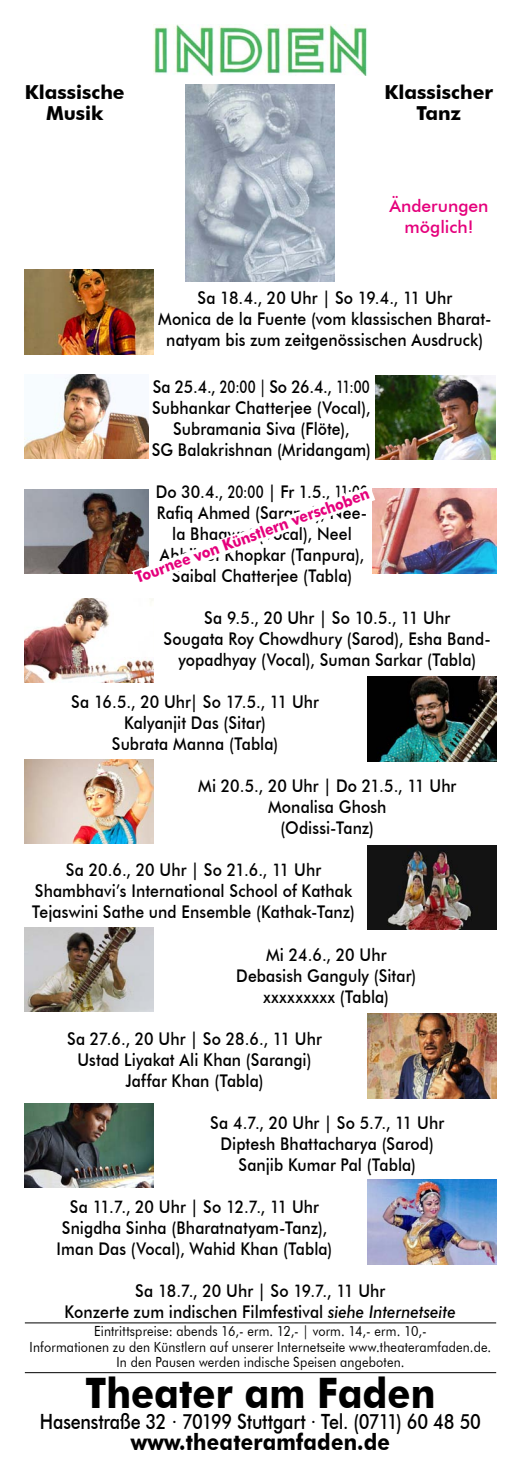
<style>
.page{position:relative;width:521px;height:1474px;background:#fff}
.page>*{position:absolute;margin:0;border:0;box-sizing:border-box;transform-origin:0 0}
.t1{font:700 42px "Futura BT";color:#000;scale:.9 1}
.t2{font:700 22.75px "Futura BT";letter-spacing:.01em;color:#000;scale:.9 1}
.t3{font:500 21px "Futura BT";letter-spacing:-.015em;color:#000;scale:.85 1}
.t4{font:700 19.25px/21px "Futura BT";color:#000;text-align:center}
.t5{font:500 17.5px/21px "Futura BT";letter-spacing:.005em;color:#000;text-align:center;scale:.9 1}
.t6{font:500 17.5px/21px "Futura BT";color:#e5007c;text-align:center}
.t7{font:700 15.75px "Futura BT";color:#e5007c;scale:.9 1}
.t8{font:14px/15.8px "Futura BT";letter-spacing:.015em;color:#000;text-align:center;scale:.9 1}
.s1{font-style:italic}
</style>
<div class="page">
<img style="left:186px;top:84px;width:149px;height:197px">
<img style="left:154px;top:25px;width:213px;height:51px">
<hr style="left:25px;top:1322px;width:471px;height:1px;background:#000">
<hr style="left:25px;top:1372px;width:471px;height:1px;background:#000">
<img style="left:25px;top:374px;width:124px;height:84px">
<img style="left:375px;top:489px;width:121px;height:84px">
<img style="left:25px;top:927px;width:129px;height:84px">
<img style="left:367px;top:676px;width:129px;height:85px">
<img style="left:376px;top:375px;width:119px;height:84px">
<img style="left:25px;top:598px;width:129px;height:85px">
<img style="left:25px;top:489px;width:105px;height:84px">
<img style="left:25px;top:270px;width:129px;height:84px">
<img style="left:25px;top:759px;width:129px;height:84px">
<img style="left:367px;top:845px;width:129px;height:84px">
<img style="left:367px;top:1013px;width:129px;height:85px">
<img style="left:367px;top:1179px;width:129px;height:85px">
<img style="left:25px;top:1103px;width:129px;height:84px">
<svg style="left:130px;top:488px;width:245px;height:86px"></svg>
<p class="t4" style="left:25px;top:81px;width:101px">Klassische<br>Musik</p>
<p class="t4" style="left:385px;top:82px;width:110px">Klassischer<br>Tanz</p>
<p class="t6" style="left:389px;top:195px;width:101px">Änderungen möglich!</p>
<p class="t5" style="left:158px;top:287px;width:372px">Sa 18.4., 20 Uhr | So 19.4., 11 Uhr<br>Monica de la Fuente (vom klassischen Bharat&shy;natyam bis zum zeitgenössischen Ausdruck)</p>
<p class="t5" style="left:152px;top:376px;width:245px">Sa 25.4., 20:00 | So 26.4., 11:00<br>Subhankar Chatterjee (Vocal),<br>Subramania Siva (Flöte),<br>SG Balakrishnan (Mridangam)</p>
<p class="t5" style="left:156px;top:481px;width:237px">Do 30.4., 20:00 | Fr 1.5., 11:00<br>Rafiq Ahmed (Sarangi), Nee&shy;la Bhagwat (Vocal), Neel<br>Abhijeet Khopkar (Tanpura),<br>Saibal Chatterjee (Tabla)</p>
<p class="t5" style="left:164px;top:607px;width:365px">Sa 9.5., 20 Uhr | So 10.5., 11 Uhr<br>Sougata Roy Chowdhury (Sarod), Esha Band&shy;yopadhyay (Vocal), Suman Sarkar (Tabla)</p>
<p class="t5" style="left:71px;top:691px;width:277px">Sa 16.5., 20 Uhr| So 17.5., 11 Uhr<br>Kalyanjit Das (Sitar)<br>Subrata Manna (Tabla)</p>
<p class="t5" style="left:198px;top:775px;width:288px">Mi 20.5., 20 Uhr | Do 21.5., 11 Uhr<br>Monalisa Ghosh<br>(Odissi-Tanz)</p>
<p class="t5" style="left:32px;top:859px;width:360px">Sa 20.6., 20 Uhr | So 21.6., 11 Uhr<br>Shambhavi’s International School of Kathak<br>Tejaswini Sathe und Ensemble (Kathak-Tanz)</p>
<p class="t5" style="left:236px;top:943px;width:202px">Mi 24.6., 20 Uhr<br>Debasish Ganguly (Sitar) xxxxxxxxx (Tabla)</p>
<p class="t5" style="left:67px;top:1027px;width:285px">Sa 27.6., 20 Uhr | So 28.6., 11 Uhr<br>Ustad Liyakat Ali Khan (Sarangi)<br>Jaffar Khan (Tabla)</p>
<p class="t5" style="left:210px;top:1111px;width:261px">Sa 4.7., 20 Uhr | So 5.7., 11 Uhr<br>Diptesh Bhattacharya (Sarod)<br>Sanjib Kumar Pal (Tabla)</p>
<p class="t5" style="left:57px;top:1195px;width:308px">Sa 11.7., 20 Uhr | So 12.7., 11 Uhr<br>Snigdha Sinha (Bharatnatyam-Tanz),<br>Iman Das (Vocal), Wahid Khan (Tabla)</p>
<p class="t5" style="left:65px;top:1279px;width:436px">Sa 18.7., 20 Uhr | So 19.7., 11 Uhr<br>Konzerte zum indischen Filmfestival <span class="s1">siehe Internetseite</span></p>
<p class="t7" style="left:133px;top:568px;width:277px;rotate:-20deg">Tournee von Künstlern verschoben</p>
<p class="t8" style="left:30px;top:1322px;width:514px">Eintrittspreise: abends 16,- erm. 12,- | vorm. 14,- erm. 10,-<br>Informationen zu den Künstlern auf unserer Internetseite www.theateramfaden.de.<br>In den Pausen werden indische Speisen angeboten.</p>
<h1 class="t1" style="left:86px;top:1367px;width:390px">Theater am Faden</h1>
<p class="t3" style="left:40px;top:1408px;width:520px">Hasenstraße 32 · 70199 Stuttgart · Tel. (0711) 60 48 50</p>
<h2 class="t2" style="left:131px;top:1428px;width:290px">www.theateramfaden.de</h2>
</div>
